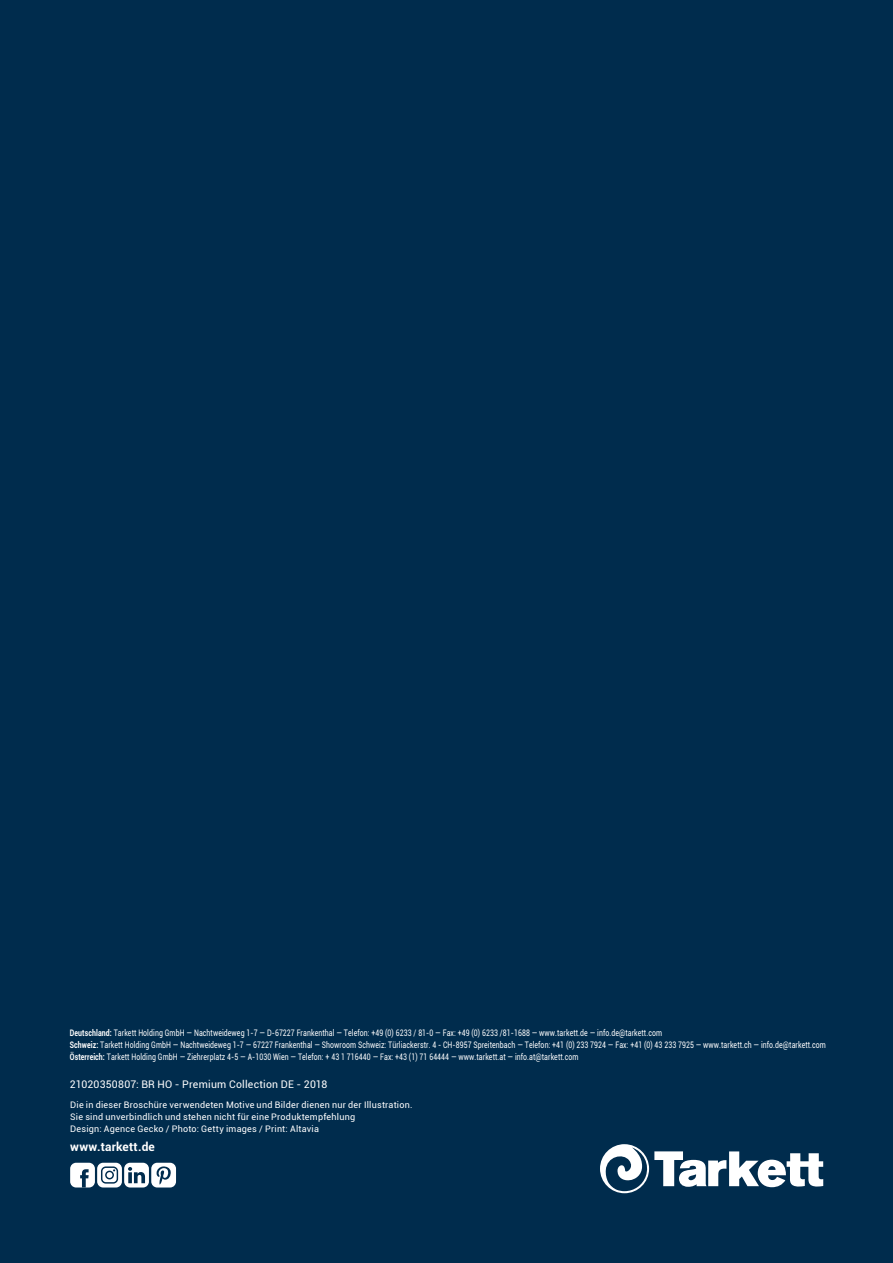
<style>
.page{position:relative;width:893px;height:1263px;background:#002c4d}
.page>*{position:absolute;margin:0;border:0;box-sizing:border-box;transform-origin:0 0}
.t1{font:700 12px "Roboto";letter-spacing:.02em;color:#fff}
.t2{font:10.5px "Roboto";letter-spacing:.02em;color:#fff}
.t3{font:9px/12px "Roboto";letter-spacing:.01em;color:#fff;scale:.77 1}
.t4{font:9px/12px "Roboto";letter-spacing:.01em;color:#fff}
.s1{font-weight:700}
</style>
<div class="page">
<svg style="left:600px;top:1144px;width:223px;height:49px"></svg>
<div style="left:97px;top:1163px;width:25px;height:24px;background:#fff;border-radius:6px"></div>
<svg style="left:101px;top:1166px;width:17px;height:17px"></svg>
<div style="left:70px;top:1163px;width:25px;height:24px;background:#fff;border-radius:6px"></div>
<svg style="left:80px;top:1169px;width:9px;height:18px"></svg>
<div style="left:151px;top:1163px;width:25px;height:24px;background:#fff;border-radius:6px"></div>
<svg style="left:157px;top:1166px;width:14px;height:18px"></svg>
<div style="left:124px;top:1163px;width:25px;height:24px;background:#fff;border-radius:6px"></div>
<svg style="left:128px;top:1167px;width:17px;height:16px"></svg>
<p class="t3" style="left:70px;top:1026px;width:983px"><span class="s1">Deutschland:</span> Tarkett Holding GmbH — Nachtweideweg 1-7 — D-67227 Frankenthal — Telefon: +49 (0) 6233 / 81-0 — Fax: +49 (0) 6233 /81-1688 — www.tarkett.de — info.de@tarkett.com<br><span class="s1">Schweiz:</span> Tarkett Holding GmbH — Nachtweideweg 1-7 — 67227 Frankenthal — Showroom Schweiz: Türliackerstr. 4 - CH-8957 Spreitenbach — Telefon: +41 (0) 233 7924 — Fax: +41 (0) 43 233 7925 — www.tarkett.ch — info.de@tarkett.com<br><span class="s1">Österreich:</span> Tarkett Holding GmbH — Ziehrerplatz 4-5 — A-1030 Wien — Telefon: + 43 1 716440 — Fax: +43 (1) 71 64444 — www.tarkett.at — info.at@tarkett.com</p>
<p class="t4" style="left:70px;top:1098px;width:344px">Die in dieser Broschüre verwendeten Motive und Bilder dienen nur der Illustration.<br>Sie sind unverbindlich und stehen nicht für eine Produktempfehlung<br>Design: Agence Gecko / Photo: Getty images / Print: Altavia</p>
<h1 class="t1" style="left:70px;top:1138px;width:86px">www.tarkett.de</h1>
<p class="t2" style="left:70px;top:1077px;width:259px">21020350807: BR HO - Premium Collection DE - 2018</p>
</div>
